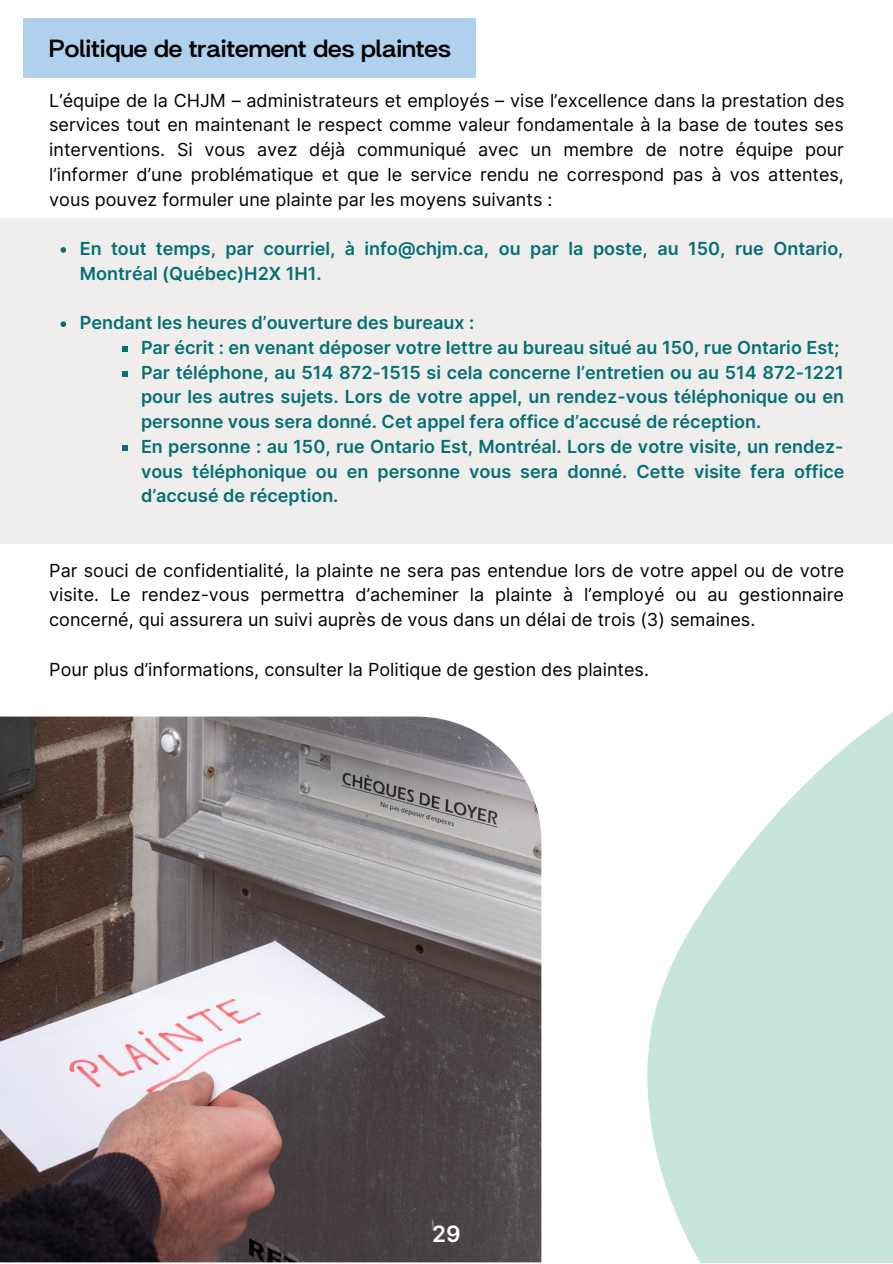
<style>
.page{position:relative;width:893px;height:1264px;background:#fff}
.page>*{position:absolute;margin:0;border:0;box-sizing:border-box;transform-origin:0 0}
.t1{font:800 27px "Britanica";color:#000}
.t2{font:600 22.5px "Inter";color:#fff}
.t3{font:18px/24.8px "Inter";color:#000;text-align:justify}
.t4{font:600 18px/24.8px "Inter";color:#057073;text-align:justify}
</style>
<div class="page">
<div style="left:0;top:218px;width:892px;height:325px;background:#f0eeed"></div>
<div style="left:23px;top:18px;width:453px;height:59px;background:#b0d1ed"></div>
<img style="left:0;top:716px;width:468px;height:546px">
<svg style="left:60px;top:247px;width:6px;height:6px"></svg>
<svg style="left:60px;top:321px;width:6px;height:6px"></svg>
<svg style="left:122px;top:346px;width:6px;height:6px"></svg>
<svg style="left:122px;top:371px;width:6px;height:5px"></svg>
<svg style="left:122px;top:445px;width:6px;height:5px"></svg>
<svg style="left:468px;top:543px;width:424px;height:719px"></svg>
<p class="t1" style="left:49px;top:30px;width:403px">Politique de traitement des plaintes</p>
<p class="t3" style="left:49px;top:88px;width:796px">L’équipe de la CHJM – administrateurs et employés – vise l’excellence dans la prestation des services tout en maintenant le respect comme valeur fondamentale à la base de toutes ses interventions. Si vous avez déjà communiqué avec un membre de notre équipe pour l’informer d’une problématique et que le service rendu ne correspond pas à vos attentes, vous pouvez formuler une plainte par les moyens suivants :</p>
<p class="t4" style="left:80px;top:236px;width:765px">En tout temps, par courriel, à info@chjm.ca, ou par la poste, au 150, rue Ontario,<br>Montréal (Québec)H2X 1H1.</p>
<p class="t4" style="left:80px;top:310px;width:396px">Pendant les heures d’ouverture des bureaux :</p>
<p class="t4" style="left:141px;top:335px;width:699px">Par écrit : en venant déposer votre lettre au bureau situé au 150, rue Ontario Est;</p>
<p class="t4" style="left:141px;top:360px;width:704px">Par téléphone, au 514 872-1515 si cela concerne l’entretien ou au 514 872-1221 pour les autres sujets. Lors de votre appel, un rendez-vous téléphonique ou en personne vous sera donné. Cet appel fera office d’accusé de réception.</p>
<p class="t4" style="left:141px;top:434px;width:705px">En personne : au 150, rue Ontario Est, Montréal. Lors de votre visite, un rendez&shy;vous téléphonique ou en personne vous sera donné. Cette visite fera office d’accusé de réception.</p>
<p class="t3" style="left:49px;top:557px;width:796px">Par souci de confidentialité, la plainte ne sera pas entendue lors de votre appel ou de votre visite. Le rendez-vous permettra d’acheminer la plainte à l’employé ou au gestionnaire concerné, qui assurera un suivi auprès de vous dans un délai de trois (3) semaines.</p>
<p class="t3" style="left:49px;top:656px;width:601px">Pour plus d’informations, consulter la Politique de gestion des plaintes.</p>
<p class="t2" style="left:432px;top:1220px;width:30px">29</p>
</div>
